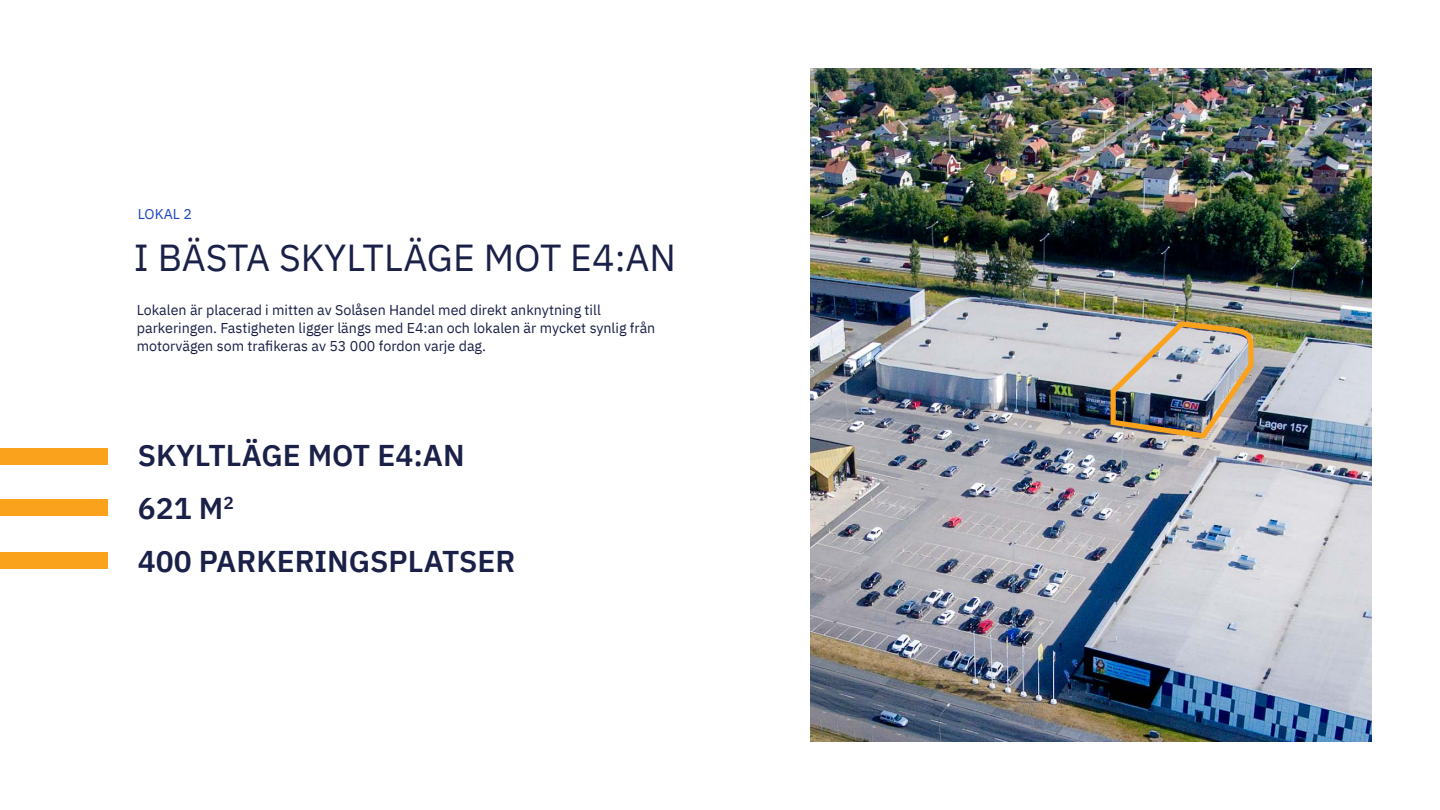
<style>
.page{position:relative;width:1440px;height:810px;background:#fff}
.page>*{position:absolute;margin:0;border:0;box-sizing:border-box;transform-origin:0 0}
.t1{font:37.5px "IBM Plex Sans";color:#1a2047}
.t2{font:600 30px "IBM Plex Sans";color:#1a2047}
.t3{font:14.25px/18px "IBM Plex Sans";color:#1a2047}
.t4{font:14.25px "IBM Plex Sans";color:#1e44c1}
</style>
<div class="page">
<img style="left:810px;top:68px;width:562px;height:674px">
<div style="left:0;top:448px;width:108px;height:17px;background:#faa21c"></div>
<div style="left:0;top:500px;width:108px;height:16px;background:#faa21c"></div>
<div style="left:0;top:552px;width:108px;height:17px;background:#faa21c"></div>
<img style="left:1107px;top:319px;width:151px;height:122px">
<p class="t4" style="left:138px;top:203px;width:56px">LOKAL 2</p>
<h1 class="t1" style="left:134px;top:229px;width:544px">I BÄSTA SKYLTLÄGE MOT E4:AN</h1>
<p class="t3" style="left:137px;top:300px;width:520px">Lokalen är placerad i mitten av Solåsen Handel med direkt anknytning till parkeringen. Fastigheten ligger längs med E4:an och lokalen är mycket synlig från motorvägen som trafikeras av 53 000 fordon varje dag.</p>
<h2 class="t2" style="left:138px;top:432px;width:328px">SKYLTLÄGE MOT E4:AN</h2>
<h2 class="t2" style="left:138px;top:485px;width:98px">621 M<sup>2</sup></h2>
<h2 class="t2" style="left:138px;top:538px;width:379px">400 PARKERINGSPLATSER</h2>
</div>
